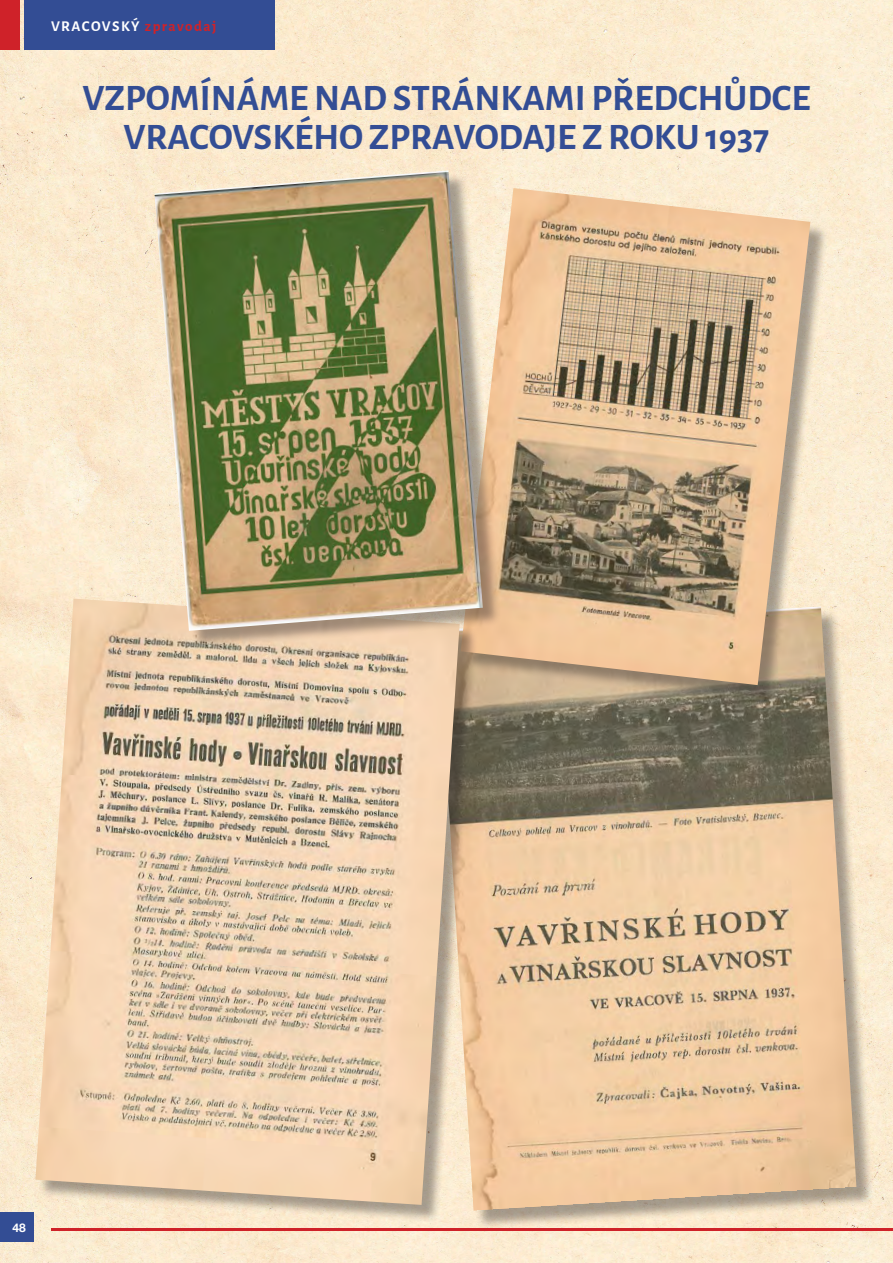
<style>
.page{position:relative;width:893px;height:1263px;background:#fff}
.page>*{position:absolute;margin:0;border:0;box-sizing:border-box;transform-origin:0 0}
.NADPIS_kapitola{font:700 37.5px/39px "Alegreya Sans";color:#334d94;text-align:center}
.t1{font:700 15px "Alegreya Sans";letter-spacing:.1em;color:#fff}
.t2{font:700 12px "Helvetica Neue LT Pro";color:#fff}
.s1{color:#cf2229}
</style>
<div class="page">
<img style="left:0;top:0;width:893px;height:1263px">
<div style="left:24px;top:0;width:251px;height:50px;background:#334d94"></div>
<div style="left:0;top:1212px;width:34px;height:30px;background:#334d94"></div>
<hr style="left:51px;top:1229px;width:842px;height:2px;background:#cf2229">
<div style="left:0;top:0;width:20px;height:50px;background:#cf2229"></div>
<div style="left:441px;top:609px;width:434px;height:620px;background:#231f20;opacity:.4"></div>
<img style="left:478px;top:606px;width:378px;height:605px">
<div style="left:463px;top:191px;width:365px;height:512px;background:#231f20;opacity:.4"></div>
<img style="left:478px;top:188px;width:332px;height:497px">
<div style="left:38px;top:601px;width:440px;height:622px;background:#231f20;opacity:.4"></div>
<img style="left:35px;top:599px;width:425px;height:606px">
<div style="left:157px;top:173px;width:344px;height:476px;background:#231f20;opacity:.4"></div>
<img style="left:154px;top:170px;width:329px;height:461px">
<p class="t1" style="left:51px;top:15px;width:167px">VRACOVSKÝ <span class="s1">zpravodaj</span></p>
<p class="NADPIS_kapitola" style="left:83px;top:76px;width:729px">VZPOMÍNÁME NAD STRÁNKAMI PŘEDCHŮDCE<br>VRACOVSKÉHO ZPRAVODAJE Z ROKU 1937</p>
<p class="t2" style="left:12px;top:1220px;width:15px">48</p>
</div>
